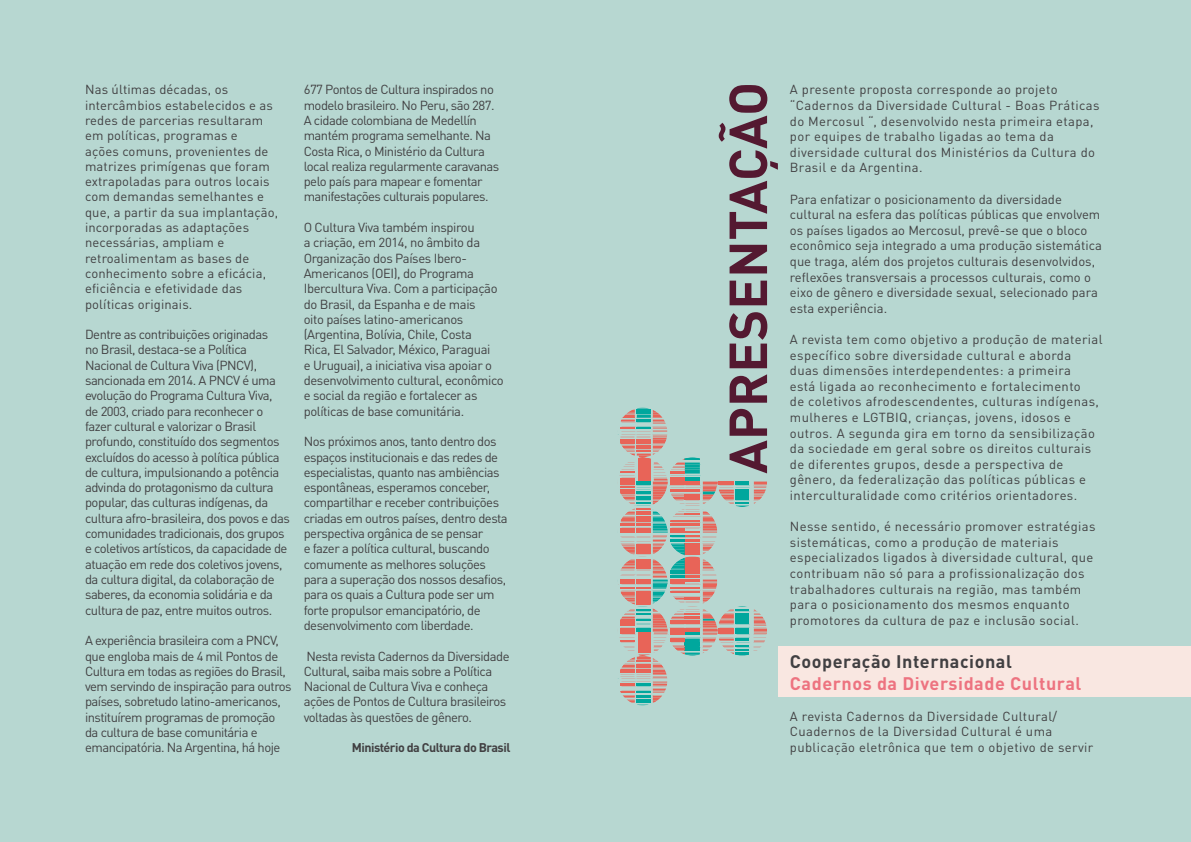
<style>
.page{position:relative;width:1191px;height:842px;background:#b7d7d1}
.page>*{position:absolute;margin:0;border:0;box-sizing:border-box;transform-origin:0 0}
.t1{font:700 18px "DIN Pro";letter-spacing:.03em;color:#ed7380}
.t2{font:700 18px "DIN Pro";letter-spacing:.03em;color:#414042}
.t3{font:13px/15.3px "DIN Pro";letter-spacing:-.03em;color:#414042}
.t4{font:13px/15.6px "DIN Pro";letter-spacing:.03em;color:#414042}
.t5{font:13px/15.3px "DIN Pro";letter-spacing:.01em;color:#414042}
.t6{font:13px/15.6px "DIN Pro";color:#414042}
.t7{font:700 12.5px "DIN Pro";letter-spacing:-.04em;color:#414042}
</style>
<div class="page">
<div style="left:778px;top:646px;width:413px;height:51px;background:#f9e7e1"></div>
<svg style="left:729px;top:312px;width:38px;height:56px"></svg>
<svg style="left:729px;top:281px;width:38px;height:24px"></svg>
<svg style="left:729px;top:245px;width:38px;height:28px"></svg>
<svg style="left:718px;top:85px;width:60px;height:154px"></svg>
<svg style="left:618px;top:374px;width:149px;height:332px"></svg>
<p class="t5" style="left:85px;top:81px;width:195px">Nas últimas décadas, os intercâmbios estabelecidos e as redes de parcerias resultaram em políticas, programas e<br>ações comuns, provenientes de matrizes primígenas que foram extrapoladas para outros locais com demandas semelhantes e que, a partir da sua implantação, incorporadas as adaptações necessárias, ampliam e retroalimentam as bases de conhecimento sobre a eficácia, eficiência e efetividade das políticas originais.</p>
<p class="t3" style="left:85px;top:325px;width:206px">Dentre as contribuições originadas<br>no Brasil, destaca-se a Política Nacional de Cultura Viva (PNCV), sancionada em 2014. A PNCV é uma evolução do Programa Cultura Viva,<br>de 2003, criado para reconhecer o fazer cultural e valorizar o Brasil profundo, constituído dos segmentos excluídos do acesso à política pública de cultura, impulsionando a potência advinda do protagonismo da cultura popular, das culturas indígenas, da cultura afro-brasileira, dos povos e das comunidades tradicionais, dos grupos e coletivos artísticos, da capacidade de atuação em rede dos coletivos jovens, da cultura digital, da colaboração de saberes, da economia solidária e da cultura de paz, entre muitos outros.</p>
<p class="t3" style="left:85px;top:632px;width:208px">A experiência brasileira com a PNCV, que engloba mais de 4 mil Pontos de Cultura em todas as regiões do Brasil, vem servindo de inspiração para outros países, sobretudo latino-americanos, instituírem programas de promoção da cultura de base comunitária e emancipatória. Na Argentina, há hoje</p>
<p class="t3" style="left:304px;top:81px;width:197px">677 Pontos de Cultura inspirados no modelo brasileiro. No Peru, são 287.<br>A cidade colombiana de Medellín mantém programa semelhante. Na Costa Rica, o Ministério da Cultura local realiza regularmente caravanas pelo país para mapear e fomentar manifestações culturais populares.</p>
<p class="t3" style="left:304px;top:218px;width:202px">O Cultura Viva também inspirou<br>a criação, em 2014, no âmbito da Organização dos Países Ibero-Americanos (OEI), do Programa Ibercultura Viva. Com a participação do Brasil, da Espanha e de mais<br>oito países latino-americanos (Argentina, Bolívia, Chile, Costa<br>Rica, El Salvador, México, Paraguai<br>e Uruguai), a iniciativa visa apoiar o desenvolvimento cultural, econômico e social da região e fortalecer as políticas de base comunitária.</p>
<p class="t3" style="left:304px;top:433px;width:205px">Nos próximos anos, tanto dentro dos espaços institucionais e das redes de especialistas, quanto nas ambiências espontâneas, esperamos conceber, compartilhar e receber contribuições criadas em outros países, dentro desta perspectiva orgânica de se pensar<br>e fazer a política cultural, buscando comumente as melhores soluções para a superação dos nossos desafios, para os quais a Cultura pode ser um forte propulsor emancipatório, de desenvolvimento com liberdade.</p>
<p class="t3" style="left:304px;top:647px;width:207px">Nesta revista Cadernos da Diversidade Cultural, saiba mais sobre a Política Nacional de Cultura Viva e conheça ações de Pontos de Cultura brasileiros voltadas às questões de gênero.</p>
<p class="t7" style="left:352px;top:737px;width:160px">Ministério da Cultura do Brasil</p>
<p class="t4" style="left:790px;top:81px;width:311px">A presente proposta corresponde ao projeto “Cadernos da Diversidade Cultural - Boas Práticas do Mercosul “, desenvolvido nesta primeira etapa, por equipes de trabalho ligadas ao tema da diversidade cultural dos Ministérios da Cultura do Brasil e da Argentina.</p>
<p class="t6" style="left:790px;top:190px;width:313px">Para enfatizar o posicionamento da diversidade cultural na esfera das políticas públicas que envolvem os países ligados ao Mercosul, prevê-se que o bloco econômico seja integrado a uma produção sistemática que traga, além dos projetos culturais desenvolvidos, reflexões transversais a processos culturais, como o eixo de gênero e diversidade sexual, selecionado para esta experiência.</p>
<p class="t4" style="left:790px;top:330px;width:314px">A revista tem como objetivo a produção de material específico sobre diversidade cultural e aborda duas dimensões interdependentes: a primeira<br>está ligada ao reconhecimento e fortalecimento<br>de coletivos afrodescendentes, culturas indígenas, mulheres e LGTBIQ, crianças, jovens, idosos e outros. A segunda gira em torno da sensibilização da sociedade em geral sobre os direitos culturais de diferentes grupos, desde a perspectiva de gênero, da federalização das políticas públicas e interculturalidade como critérios orientadores.</p>
<p class="t4" style="left:790px;top:517px;width:307px">Nesse sentido, é necessário promover estratégias sistemáticas, como a produção de materiais especializados ligados à diversidade cultural, que contribuam não só para a profissionalização dos trabalhadores culturais na região, mas também para o posicionamento dos mesmos enquanto promotores da cultura de paz e inclusão social.</p>
<h1 class="t2" style="left:790px;top:646px;width:223px">Cooperação Internacional</h1>
<h1 class="t1" style="left:790px;top:668px;width:293px">Cadernos da Diversidade Cultural</h1>
<p class="t4" style="left:790px;top:707px;width:305px">A revista Cadernos da Diversidade Cultural/<br>Cuadernos de la Diversidad Cultural é uma publicação eletrônica que tem o objetivo de servir</p>
</div>
